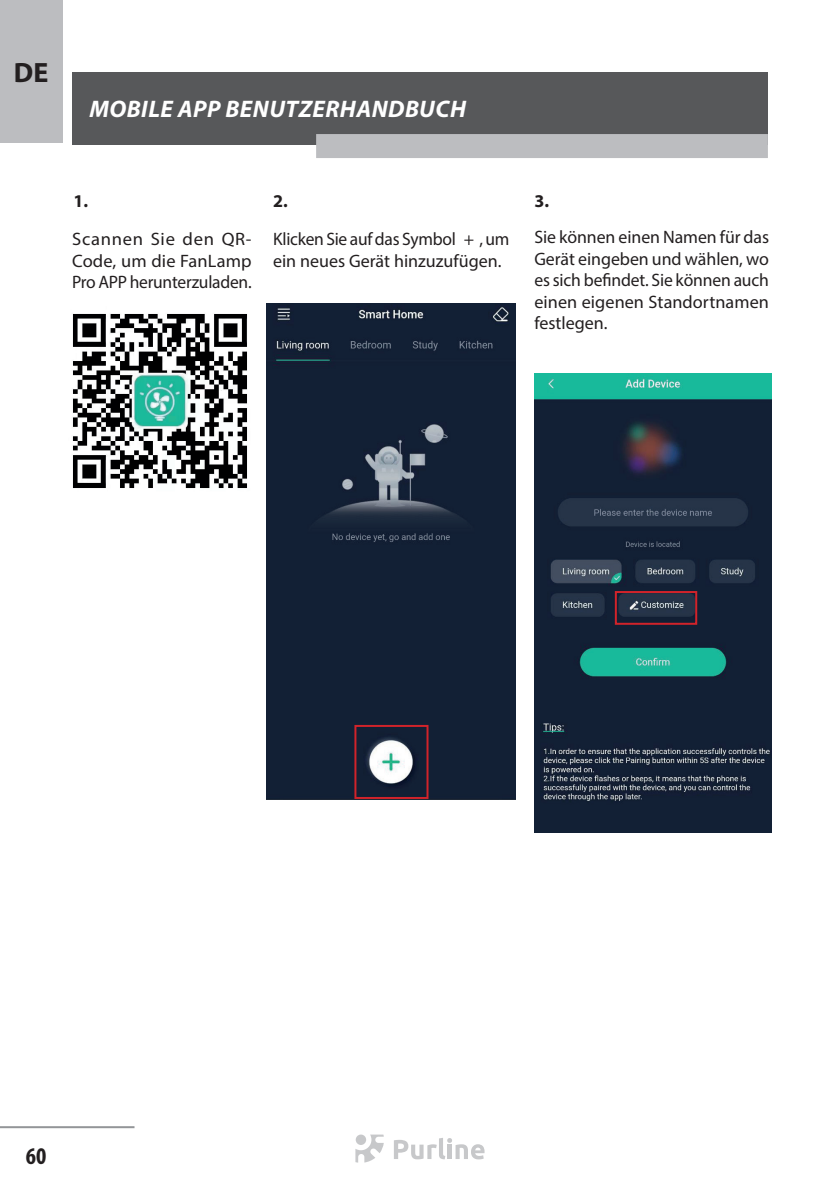
<style>
.page{position:relative;width:840px;height:1191px;background:#fff}
.page>*{position:absolute;margin:0;border:0;box-sizing:border-box;transform-origin:0 0}
.t1{font:700 28px "Myriad Pro";color:#231f20}
.t2{font:italic 700 24px "Myriad Pro";letter-spacing:.02em;color:#fff}
.t3{font:700 condensed 24px "Myriad Pro";color:#231f20}
.t4{font:18px/21.6px "Myriad Pro";color:#231f20;text-align:justify}
.t5{font:700 18px "Myriad Pro";color:#231f20}
</style>
<div class="page">
<div style="left:0;top:0;width:62px;height:143px;background:#bcbdc0"></div>
<hr style="left:0;top:1126px;width:134px;height:2px;background:#939598">
<svg style="left:394px;top:1138px;width:90px;height:21px"></svg>
<svg style="left:355px;top:1134px;width:28px;height:28px"></svg>
<div style="left:355px;top:1134px;width:11px;height:11px;background:#c7c8ca;border-radius:50%"></div>
<div style="left:72px;top:72px;width:695px;height:72px;background:#57585a"></div>
<div style="left:316px;top:134px;width:451px;height:24px;background:#bcbdc0"></div>
<div style="left:267px;top:303px;width:248px;height:496px;background:#122035"></div>
<div style="left:354px;top:725px;width:74px;height:74px;border:2px solid #d1232a"></div>
<img style="left:534px;top:373px;width:236px;height:460px">
<div style="left:614px;top:591px;width:82px;height:34px;border:2px solid #d1232a"></div>
<img style="left:72px;top:313px;width:175px;height:176px">
<h1 class="t1" style="left:14px;top:54px;width:36px">DE</h1>
<h2 class="t2" style="left:89px;top:93px;width:378px">MOBILE APP BENUTZERHANDBUCH</h2>
<p class="t5" style="left:73px;top:190px;width:16px">1.</p>
<p class="t5" style="left:273px;top:190px;width:16px">2.</p>
<p class="t5" style="left:534px;top:190px;width:16px">3.</p>
<p class="t4" style="left:72px;top:228px;width:181px">Scannen Sie den QR-Code, um die FanLamp Pro APP herunterzuladen.</p>
<p class="t4" style="left:534px;top:226px;width:236px">Sie können einen Namen für das Gerät eingeben und wählen, wo es sich befindet. Sie können auch einen eigenen Standortnamen festlegen.</p>
<p class="t4" style="left:273px;top:228px;width:238px">Klicken Sie auf das Symbol + , um ein neues Gerät hinzuzufügen.</p>
<h2 class="t3" style="left:26px;top:1141px;width:22px">60</h2>
</div>
